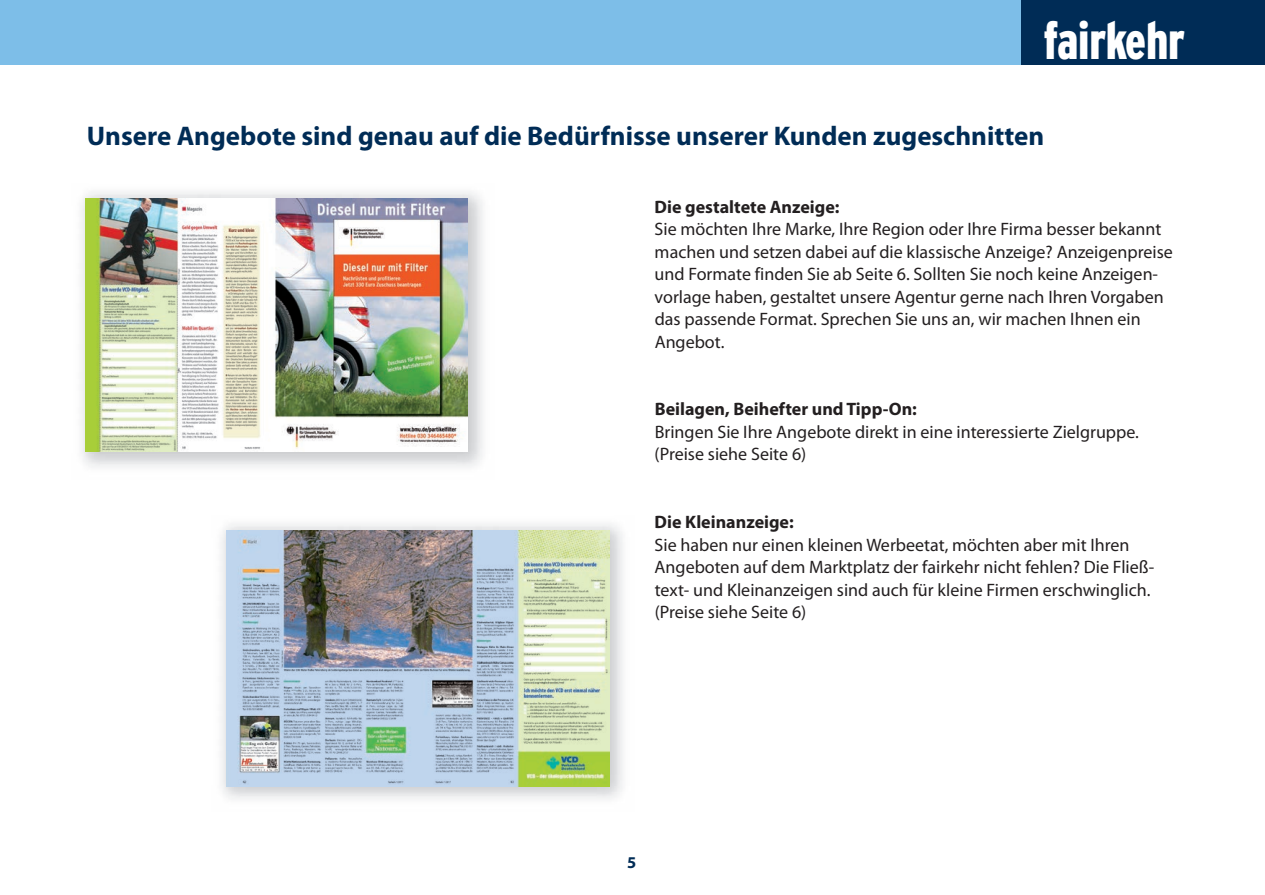
<style>
.page{position:relative;width:1265px;height:895px;background:#fff}
.page>*{position:absolute;margin:0;border:0;box-sizing:border-box;transform-origin:0 0}
.t1{font:900 condensed 52.5px "Interstate";letter-spacing:-.005em;color:#fff;scale:.9 1}
.t2{font:700 27px "Myriad Pro";color:#002c56}
.t3{font:18px/22.5px "Myriad Pro";color:#231f20}
.t4{font:700 18px "Myriad Pro";color:#231f20}
.t5{font:700 16.5px "Myriad Pro";color:#002c56}
</style>
<div class="page">
<img style="left:221px;top:524px;width:402px;height:275px">
<img style="left:226px;top:530px;width:384px;height:255px">
<img style="left:81px;top:192px;width:402px;height:275px">
<img style="left:86px;top:198px;width:382px;height:253px">
<div style="left:0;top:0;width:1021px;height:65px;background:#7dbee8"></div>
<div style="left:1021px;top:0;width:244px;height:65px;background:#002c56"></div>
<h1 class="t1" style="left:1043px;top:10px;width:159px">fairkehr</h1>
<h2 class="t2" style="left:87px;top:126px;width:959px">Unsere Angebote sind genau auf die Bedürfnisse unserer Kunden zugeschnitten</h2>
<p class="t4" style="left:654px;top:200px;width:186px">Die gestaltete Anzeige:</p>
<p class="t3" style="left:654px;top:219px;width:520px">Sie möchten Ihre Marke, Ihre Region oder Ihre Firma besser bekannt machen und setzen dabei auf die klassische Anzeige? Anzeigenpreise und Formate finden Sie ab Seite 6. Sollten Sie noch keine Anzeigen&shy;vorlage haben, gestaltet unsere Agentur gerne nach Ihren Vorgaben das passende Format. Sprechen Sie uns an, wir machen Ihnen ein Angebot.</p>
<p class="t4" style="left:655px;top:402px;width:264px">Beilagen, Beihefter und Tipp-On:</p>
<p class="t3" style="left:654px;top:422px;width:486px">Bringen Sie Ihre Angebote direkt in eine interessierte Zielgruppe. (Preise siehe Seite 6)</p>
<p class="t4" style="left:654px;top:515px;width:141px">Die Kleinanzeige:</p>
<p class="t3" style="left:655px;top:534px;width:501px">Sie haben nur einen kleinen Werbeetat, möchten aber mit Ihren Angeboten auf dem Marktplatz der fairkehr nicht fehlen? Die Fließ&shy;text- und Kleinanzeigen sind auch für kleine Firmen erschwinglich. (Preise siehe Seite 6)</p>
<p class="t5" style="left:627px;top:855px;width:11px">5</p>
</div>
